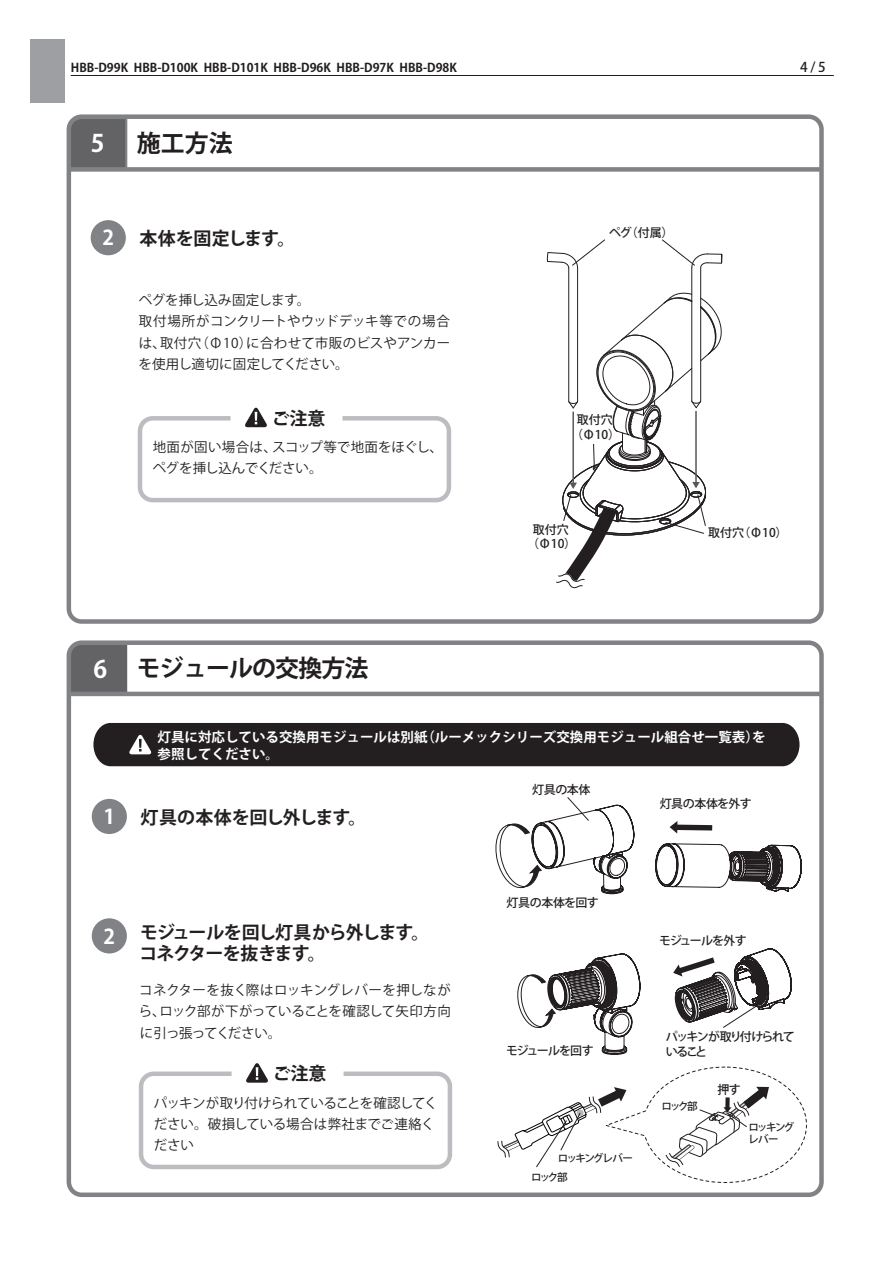
<style>
.page{position:relative;width:893px;height:1263px;background:#fff}
.page>*{position:absolute;margin:0;border:0;box-sizing:border-box;transform-origin:0 0}
.t1{font:700 24px "Koz Go Pro";letter-spacing:-.04em;color:#231f20}
.t2{font:700 24px "Koz Go Pro";color:#fff}
.t3{font:700 20.25px "Koz Go Pro";color:#fff}
.t4{font:700 18px/21.6px "Koz Go Pro";letter-spacing:-.045em;color:#231f20}
.t5{font:700 18px "Koz Go Pro";letter-spacing:-.015em;color:#231f20}
.t6{font:13.5px/21.3px "Koz Go Pro";letter-spacing:-.005em;color:#231f20}
.t7{font:700 13.5px/16.2px "Koz Go Pro";color:#fff}
.t8{font:13.5px/21px "Koz Go Pro";letter-spacing:-.025em;color:#231f20}
.t9{font:500 13.5px "Koz Go Pro";color:#231f20}
.t10{font:500 12px/14.4px "Koz Go Pro";letter-spacing:-.05em;color:#231f20;text-align:center}
.t11{font:700 12px "Koz Go Pro";color:#231f20}
.t12{font:500 12px "Koz Go Pro";letter-spacing:-.08em;color:#231f20}
.t13{font:500 12px/14.4px "Koz Go Pro";letter-spacing:-.125em;color:#231f20}
.t14{font:500 10.5px/19.5px "Koz Go Pro";letter-spacing:-.17em;color:#231f20}
.t15{font:500 10.5px/12.6px "Koz Go Pro";letter-spacing:-.15em;color:#231f20}
.s1{color:#fff}
.s2{font-size:20.25px;color:#fff}
</style>
<div class="page">
<div style="left:30px;top:39px;width:34px;height:64px;background:#9d9fa2"></div>
<hr style="left:71px;top:75px;width:763px;height:1px;background:#231f20">
<div style="left:72px;top:119px;width:56px;height:48px;background:#636366"></div>
<div style="left:67px;top:114px;width:757px;height:510px;border:4px solid #808285;border-radius:13px"></div>
<div style="left:69px;top:167px;width:752px;height:5px;background:#808285"></div>
<svg style="left:245px;top:407px;width:22px;height:20px"></svg>
<div style="left:138px;top:416px;width:313px;height:86px;border:4px solid #bcbdc0;border-radius:13px"></div>
<div style="left:91px;top:220px;width:35px;height:35px;background:#808285;border-radius:50%"></div>
<hr style="left:568px;top:268px;width:1px;height:133px;background:#231f20">
<hr style="left:577px;top:268px;width:1px;height:133px;background:#231f20">
<svg style="left:547px;top:239px;width:58px;height:29px"></svg>
<hr style="left:691px;top:268px;width:1px;height:133px;background:#231f20">
<hr style="left:700px;top:268px;width:1px;height:133px;background:#231f20">
<svg style="left:662px;top:239px;width:60px;height:29px"></svg>
<div style="left:72px;top:645px;width:55px;height:47px;background:#636366"></div>
<div style="left:67px;top:640px;width:757px;height:557px;border:4px solid #808285;border-radius:13px"></div>
<hr style="left:69px;top:692px;width:752px;height:4px;background:#808285">
<svg style="left:246px;top:1063px;width:22px;height:20px"></svg>
<div style="left:139px;top:1071px;width:313px;height:98px;border:4px solid #bcbdc0;border-radius:13px"></div>
<div style="left:93px;top:723px;width:706px;height:43px;background:#231f20"></div>
<div style="left:92px;top:799px;width:35px;height:35px;background:#808285;border-radius:50%"></div>
<div style="left:92px;top:918px;width:35px;height:35px;background:#808285;border-radius:50%"></div>
<svg style="left:655px;top:843px;width:147px;height:49px"></svg>
<svg style="left:495px;top:797px;width:139px;height:97px"></svg>
<svg style="left:670px;top:821px;width:42px;height:12px"></svg>
<svg style="left:517px;top:953px;width:123px;height:102px"></svg>
<svg style="left:673px;top:948px;width:119px;height:80px"></svg>
<svg style="left:497px;top:1067px;width:310px;height:116px"></svg>
<svg style="left:556px;top:293px;width:166px;height:296px"></svg>
<p class="t11" style="left:71px;top:60px;width:387px">HBB-D99K HBB-D100K HBB-D101K HBB-D96K HBB-D97K HBB-D98K</p>
<p class="t9" style="left:800px;top:59px;width:27px">4 / 5</p>
<h1 class="t2" style="left:91px;top:128px;width:15px">5</h1>
<h1 class="t1" style="left:137px;top:127px;width:98px">施工方法</h1>
<h2 class="t3" style="left:102px;top:225px;width:13px">2</h2>
<h3 class="t5" style="left:139px;top:227px;width:157px">本体を固定します。</h3>
<p class="t6" style="left:139px;top:290px;width:313px">ペグを挿し込み固定します。<br>取付場所がコンクリートやウッドデッキ等での場合は、取付穴（Φ10）に合わせて市販のビスやアンカーを使用し適切に固定してください。</p>
<h3 class="t4" style="left:272px;top:409px;width:55px">ご注意</h3>
<p class="t6" style="left:153px;top:437px;width:292px">地面が固い場合は、スコップ等で地面をほぐし、ペグを挿し込んでください。</p>
<h1 class="t1" style="left:93px;top:653px;width:276px"><span class="s1">6</span> モジュールの交換方法</h1>
<p class="t10" style="left:609px;top:226px;width:66px">ペグ（付属）</p>
<p class="t10" style="left:571px;top:413px;width:51px">取付穴（Φ10）</p>
<p class="t10" style="left:533px;top:523px;width:37px">取付穴</p>
<p class="t10" style="left:708px;top:526px;width:81px">取付穴（Φ10）</p>
<p class="t10" style="left:527px;top:537px;width:51px">（Φ10）</p>
<p class="t7" style="left:158px;top:730px;width:610px">灯具に対応している交換用モジュールは別紙（ルーメックシリーズ交換用モジュール組合せ一覧表）を参照してください。</p>
<h2 class="t3" style="left:104px;top:804px;width:13px">1</h2>
<h3 class="t5" style="left:141px;top:806px;width:227px">灯具の本体を回し外します。</h3>
<h3 class="t4" style="left:139px;top:922px;width:291px;text-indent:-36px"><span class="s2">2</span> モジュールを回し灯具から外します。コネクターを抜きます。</h3>
<p class="t6" style="left:139px;top:980px;width:314px;text-align:justify">コネクターを抜く際はロッキングレバーを押しながら、ロック部が下がっていることを確認して矢印方向に引っ張ってください。</p>
<h3 class="t4" style="left:273px;top:1064px;width:55px">ご注意</h3>
<p class="t8" style="left:154px;top:1092px;width:285px">パッキンが取り付けられていることを確認してください。破損している場合は弊社までご連絡ください</p>
<p class="t10" style="left:532px;top:783px;width:60px">灯具の本体</p>
<p class="t10" style="left:660px;top:797px;width:94px">灯具の本体を外す</p>
<p class="t10" style="left:507px;top:896px;width:94px">灯具の本体を回す</p>
<p class="t12" style="left:659px;top:933px;width:89px">モジュールを外す</p>
<p class="t12" style="left:506px;top:1042px;width:89px">モジュールを回す</p>
<p class="t14" style="left:531px;top:1149px;width:103px;text-indent:27px">ロッキングレバーロック部</p>
<p class="t13" style="left:666px;top:1030px;width:131px">パッキンが取り付けられていること</p>
<p class="t10" style="left:717px;top:1083px;width:25px">押す</p>
<p class="t15" style="left:748px;top:1121px;width:48px">ロッキングレバー</p>
<p class="t14" style="left:661px;top:1097px;width:38px">ロック部</p>
</div>
